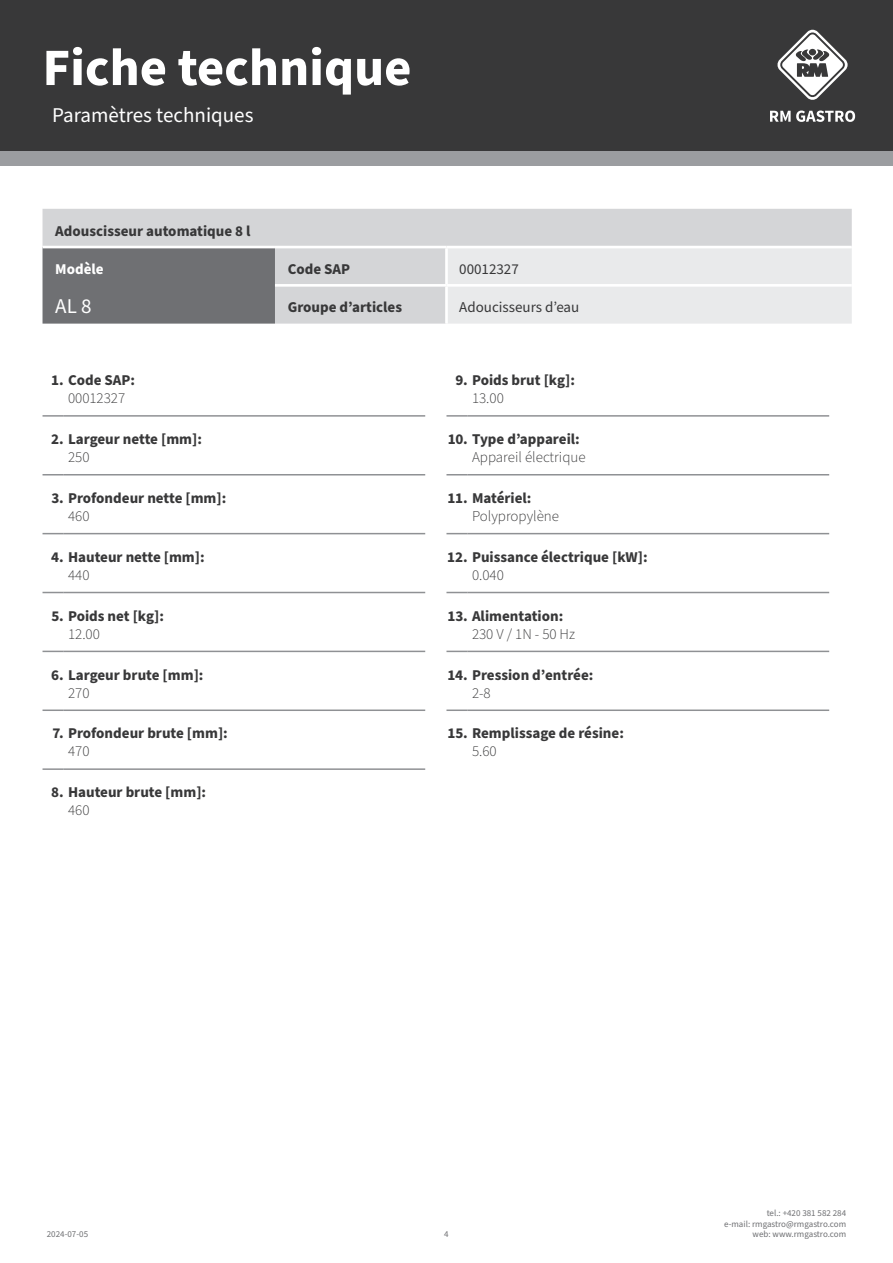
<style>
.page{position:relative;width:893px;height:1263px;background:#fff}
.page>*{position:absolute;margin:0;border:0;box-sizing:border-box;transform-origin:0 0}
.t1{font:700 52.5px "Source Sans Pro";color:#fff}
.kapitola{font:21px "Source Sans Pro";color:#fff}
.tabulka_-_headline{font:21px "Source Sans Pro";color:#fff}
.WebTechnicalNr{font:700 15px "Source Sans Pro";color:#383839}
.WebTechnicalValue{font:300 15px "Source Sans Pro";color:#383839}
.tabulka_-_text{font:700 15px "Source Sans Pro";color:#383839}
.tabulka_-_text-2{font:15px "Source Sans Pro";color:#383839}
.tabulka_-_text-3{font:700 15px "Source Sans Pro";color:#fff}
.t2{font:9px/10.8px "Source Sans Pro";color:#6f7073;text-align:right}
</style>
<div class="page">
<div style="left:0;top:0;width:893px;height:166px;background:#9b9da0"></div>
<div style="left:0;top:0;width:893px;height:151px;background:#383839"></div>
<svg style="left:777px;top:30px;width:71px;height:70px"></svg>
<svg style="left:770px;top:111px;width:85px;height:11px"></svg>
<hr style="left:64px;top:415px;width:361px;height:2px;background:#8f9194">
<hr style="left:468px;top:415px;width:361px;height:2px;background:#8f9194">
<hr style="left:64px;top:474px;width:361px;height:1px;background:#8f9194">
<hr style="left:468px;top:474px;width:361px;height:1px;background:#8f9194">
<hr style="left:64px;top:533px;width:361px;height:1px;background:#8f9194">
<hr style="left:468px;top:533px;width:361px;height:1px;background:#8f9194">
<hr style="left:64px;top:592px;width:361px;height:1px;background:#8f9194">
<hr style="left:468px;top:592px;width:361px;height:1px;background:#8f9194">
<hr style="left:64px;top:651px;width:361px;height:1px;background:#8f9194">
<hr style="left:468px;top:651px;width:361px;height:1px;background:#8f9194">
<hr style="left:64px;top:709px;width:361px;height:2px;background:#8f9194">
<hr style="left:468px;top:709px;width:361px;height:2px;background:#8f9194">
<hr style="left:64px;top:768px;width:361px;height:2px;background:#8f9194">
<hr style="left:43px;top:415px;width:21px;height:2px;background:#8f9194">
<hr style="left:446px;top:415px;width:22px;height:2px;background:#8f9194">
<svg style="left:43px;top:474px;width:21px;height:1px"></svg>
<svg style="left:446px;top:474px;width:22px;height:1px"></svg>
<svg style="left:43px;top:533px;width:21px;height:1px"></svg>
<svg style="left:446px;top:533px;width:22px;height:1px"></svg>
<svg style="left:43px;top:592px;width:21px;height:1px"></svg>
<svg style="left:446px;top:592px;width:22px;height:1px"></svg>
<svg style="left:43px;top:651px;width:21px;height:1px"></svg>
<svg style="left:446px;top:651px;width:22px;height:1px"></svg>
<hr style="left:43px;top:709px;width:21px;height:2px;background:#8f9194">
<hr style="left:446px;top:709px;width:22px;height:2px;background:#8f9194">
<hr style="left:43px;top:768px;width:21px;height:2px;background:#8f9194">
<div style="left:43px;top:209px;width:809px;height:115px;background:#d4d5d7"></div>
<div style="left:43px;top:248px;width:232px;height:76px;background:#6f7073"></div>
<div style="left:448px;top:248px;width:404px;height:76px;background:#e9eaeb"></div>
<hr style="left:445px;top:248px;width:3px;height:36px;background:#fff">
<hr style="left:275px;top:284px;width:171px;height:3px;background:#fff">
<hr style="left:446px;top:284px;width:406px;height:3px;background:#fff">
<hr style="left:445px;top:287px;width:3px;height:37px;background:#fff">
<hr style="left:43px;top:246px;width:232px;height:2px;background:#fff">
<hr style="left:275px;top:246px;width:171px;height:2px;background:#fff">
<hr style="left:446px;top:246px;width:406px;height:2px;background:#fff">
<h1 class="t1" style="left:43px;top:32px;width:370px">Fiche technique</h1>
<p class="kapitola" style="left:52px;top:101px;width:203px">Paramètres techniques</p>
<p class="tabulka_-_text" style="left:55px;top:220px;width:197px">Adouscisseur automatique 8 l</p>
<p class="tabulka_-_text-3" style="left:55px;top:259px;width:50px">Modèle</p>
<p class="tabulka_-_text" style="left:288px;top:259px;width:64px">Code SAP</p>
<p class="tabulka_-_text-2" style="left:459px;top:259px;width:61px">00012327</p>
<p class="tabulka_-_headline" style="left:55px;top:292px;width:38px">AL 8</p>
<p class="tabulka_-_text" style="left:288px;top:297px;width:116px">Groupe d’articles</p>
<p class="tabulka_-_text-2" style="left:459px;top:297px;width:122px">Adoucisseurs d’eau</p>
<p class="WebTechnicalNr" style="left:51px;top:370px;width:85px">1. Code SAP:</p>
<p class="WebTechnicalValue" style="left:68px;top:388px;width:59px">00012327</p>
<p class="WebTechnicalNr" style="left:456px;top:370px;width:121px">9. Poids brut [kg]:</p>
<p class="WebTechnicalValue" style="left:472px;top:388px;width:33px">13.00</p>
<p class="WebTechnicalNr" style="left:51px;top:429px;width:152px">2. Largeur nette [mm]:</p>
<p class="WebTechnicalValue" style="left:68px;top:447px;width:23px">250</p>
<p class="WebTechnicalNr" style="left:448px;top:429px;width:133px">10. Type d’appareil:</p>
<p class="WebTechnicalValue" style="left:472px;top:447px;width:115px">Appareil électrique</p>
<p class="WebTechnicalNr" style="left:51px;top:488px;width:177px">3. Profondeur nette [mm]:</p>
<p class="WebTechnicalValue" style="left:68px;top:506px;width:23px">460</p>
<p class="WebTechnicalNr" style="left:448px;top:488px;width:85px">11. Matériel:</p>
<p class="WebTechnicalValue" style="left:472px;top:506px;width:89px">Polypropylène</p>
<p class="WebTechnicalNr" style="left:51px;top:547px;width:155px">4. Hauteur nette [mm]:</p>
<p class="WebTechnicalValue" style="left:68px;top:565px;width:23px">440</p>
<p class="WebTechnicalNr" style="left:447px;top:547px;width:202px">12. Puissance électrique [kW]:</p>
<p class="WebTechnicalValue" style="left:472px;top:565px;width:33px">0.040</p>
<p class="WebTechnicalNr" style="left:51px;top:605px;width:114px">5. Poids net [kg]:</p>
<p class="WebTechnicalValue" style="left:68px;top:624px;width:33px">12.00</p>
<p class="WebTechnicalNr" style="left:447px;top:605px;width:117px">13. Alimentation:</p>
<p class="WebTechnicalValue" style="left:472px;top:624px;width:105px">230 V / 1N - 50 Hz</p>
<p class="WebTechnicalNr" style="left:51px;top:664px;width:154px">6. Largeur brute [mm]:</p>
<p class="WebTechnicalValue" style="left:68px;top:682px;width:23px">270</p>
<p class="WebTechnicalNr" style="left:447px;top:664px;width:148px">14. Pression d’entrée:</p>
<p class="WebTechnicalValue" style="left:472px;top:682px;width:20px">2-8</p>
<p class="WebTechnicalNr" style="left:52px;top:723px;width:177px">7. Profondeur brute [mm]:</p>
<p class="WebTechnicalValue" style="left:68px;top:741px;width:23px">470</p>
<p class="WebTechnicalNr" style="left:447px;top:723px;width:178px">15. Remplissage de résine:</p>
<p class="WebTechnicalValue" style="left:472px;top:741px;width:26px">5.60</p>
<p class="WebTechnicalNr" style="left:51px;top:782px;width:156px">8. Hauteur brute [mm]:</p>
<p class="WebTechnicalValue" style="left:68px;top:800px;width:23px">460</p>
<p class="t2" style="left:47px;top:1229px;width:43px">2024-07-05</p>
<p class="t2" style="left:444px;top:1229px;width:6px">4</p>
<p class="t2" style="left:724px;top:1208px;width:124px">tel.: +420 381 582 284<br>e-mail: rmgastro@rmgastro.com web: www.rmgastro.com</p>
</div>
